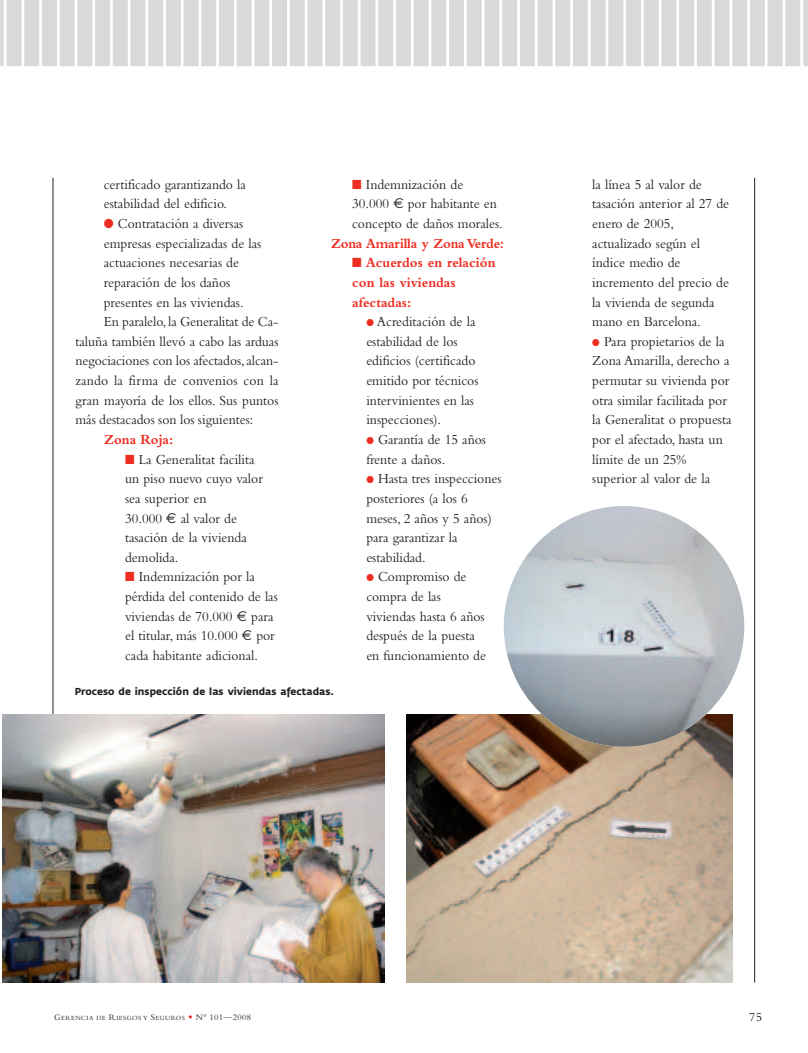
<style>
.page{position:relative;width:808px;height:1053px;background:#fff}
.page>*{position:absolute;margin:0;border:0;box-sizing:border-box;transform-origin:0 0}
.t1{font:14.38px/19.6px "Bembo";color:#231f20;scale:.95 1}
.t2{font:700 14.38px/19.6px "Bembo";color:#ee2e22;scale:.95 1}
.t3{font:700 14.38px "Bembo";letter-spacing:-.02em;color:#ee2e22;scale:.95 1}
.t4{font:12.5px "Bembo";color:#231f20}
.t5{font:700 10px "Fedra Sans";color:#231f20}
.t6{font:6.5px "Bembo";letter-spacing:.065em;color:#231f20}
.s1{color:#ee2e22}
.s2{font-family:"Euro Sans"}
.s3{font-size:8.75px}
.s4{font-family:"Goudy";font-size:8.75px;color:#ee2e22}
</style>
<div class="page">
<hr style="left:53px;top:178px;width:1px;height:804px;background:#231f20">
<hr style="left:754px;top:178px;width:1px;height:804px;background:#231f20">
<hr style="left:0;top:0;width:4px;height:66px;background:#d8d9db">
<div style="left:7px;top:0;width:15px;height:66px;background:#d8d9db"></div>
<div style="left:24px;top:0;width:15px;height:66px;background:#d8d9db"></div>
<div style="left:42px;top:0;width:15px;height:66px;background:#d8d9db"></div>
<div style="left:60px;top:0;width:15px;height:66px;background:#d8d9db"></div>
<div style="left:77px;top:0;width:15px;height:66px;background:#d8d9db"></div>
<div style="left:95px;top:0;width:15px;height:66px;background:#d8d9db"></div>
<div style="left:113px;top:0;width:15px;height:66px;background:#d8d9db"></div>
<div style="left:130px;top:0;width:15px;height:66px;background:#d8d9db"></div>
<div style="left:148px;top:0;width:15px;height:66px;background:#d8d9db"></div>
<div style="left:166px;top:0;width:15px;height:66px;background:#d8d9db"></div>
<div style="left:184px;top:0;width:15px;height:66px;background:#d8d9db"></div>
<div style="left:201px;top:0;width:15px;height:66px;background:#d8d9db"></div>
<div style="left:219px;top:0;width:15px;height:66px;background:#d8d9db"></div>
<div style="left:237px;top:0;width:15px;height:66px;background:#d8d9db"></div>
<div style="left:254px;top:0;width:15px;height:66px;background:#d8d9db"></div>
<div style="left:272px;top:0;width:15px;height:66px;background:#d8d9db"></div>
<div style="left:290px;top:0;width:15px;height:66px;background:#d8d9db"></div>
<div style="left:307px;top:0;width:15px;height:66px;background:#d8d9db"></div>
<div style="left:325px;top:0;width:15px;height:66px;background:#d8d9db"></div>
<div style="left:343px;top:0;width:15px;height:66px;background:#d8d9db"></div>
<div style="left:361px;top:0;width:15px;height:66px;background:#d8d9db"></div>
<div style="left:378px;top:0;width:15px;height:66px;background:#d8d9db"></div>
<div style="left:396px;top:0;width:15px;height:66px;background:#d8d9db"></div>
<div style="left:414px;top:0;width:15px;height:66px;background:#d8d9db"></div>
<div style="left:431px;top:0;width:15px;height:66px;background:#d8d9db"></div>
<div style="left:449px;top:0;width:15px;height:66px;background:#d8d9db"></div>
<div style="left:467px;top:0;width:15px;height:66px;background:#d8d9db"></div>
<div style="left:484px;top:0;width:15px;height:66px;background:#d8d9db"></div>
<div style="left:502px;top:0;width:15px;height:66px;background:#d8d9db"></div>
<div style="left:520px;top:0;width:15px;height:66px;background:#d8d9db"></div>
<div style="left:537px;top:0;width:15px;height:66px;background:#d8d9db"></div>
<div style="left:555px;top:0;width:15px;height:66px;background:#d8d9db"></div>
<div style="left:573px;top:0;width:15px;height:66px;background:#d8d9db"></div>
<div style="left:591px;top:0;width:15px;height:66px;background:#d8d9db"></div>
<div style="left:608px;top:0;width:15px;height:66px;background:#d8d9db"></div>
<div style="left:626px;top:0;width:15px;height:66px;background:#d8d9db"></div>
<div style="left:644px;top:0;width:15px;height:66px;background:#d8d9db"></div>
<div style="left:661px;top:0;width:15px;height:66px;background:#d8d9db"></div>
<div style="left:679px;top:0;width:15px;height:66px;background:#d8d9db"></div>
<div style="left:697px;top:0;width:15px;height:66px;background:#d8d9db"></div>
<div style="left:732px;top:0;width:15px;height:66px;background:#d8d9db"></div>
<div style="left:714px;top:0;width:15px;height:66px;background:#d8d9db"></div>
<div style="left:750px;top:0;width:15px;height:66px;background:#d8d9db"></div>
<div style="left:785px;top:0;width:15px;height:66px;background:#d8d9db"></div>
<div style="left:803px;top:0;width:5px;height:66px;background:#d8d9db"></div>
<div style="left:767px;top:0;width:15px;height:66px;background:#d8d9db"></div>
<img style="left:406px;top:714px;width:327px;height:268px">
<img style="left:3px;top:714px;width:381px;height:268px">
<img style="left:504px;top:506px;width:240px;height:240px;border-radius:50%">
<p class="t1" style="left:352px;top:176px;width:160px"><span class="s1">■</span> Indemnización de<br>30.000 <span class="s2">€</span> por habitante en concepto de daños morales.</p>
<p class="t3" style="left:331px;top:238px;width:184px">Zona Amarilla y Zona Verde:</p>
<p class="t2" style="left:352px;top:254px;width:152px">■ Acuerdos en relación con las viviendas afectadas:</p>
<p class="t1" style="left:366px;top:313px;width:120px"><span class="s1">●</span> Acreditación de la estabilidad de los edificios (certificado emitido por técnicos intervinientes en las inspecciones).</p>
<p class="t1" style="left:366px;top:431px;width:127px"><span class="s1">●</span> Garantía de 15 años frente a daños.</p>
<p class="t1" style="left:366px;top:470px;width:144px"><span class="s1">●</span> Hasta tres inspecciones posteriores (a los 6 meses, 2 años y 5 años) para garantizar la estabilidad.</p>
<p class="t1" style="left:366px;top:568px;width:128px"><span class="s1">●</span> Compromiso de compra de las viviendas hasta 6 años después de la puesta en funcionamiento de</p>
<p class="t5" style="left:75px;top:687px;width:261px">Proceso de inspección de las viviendas afectadas.</p>
<p class="t1" style="left:104px;top:176px;width:151px">certificado garantizando la estabilidad del edificio.</p>
<p class="t1" style="left:104px;top:215px;width:148px"><span class="s1">●</span> Contratación a diversas</p>
<p class="t1" style="left:104px;top:235px;width:167px">empresas especializadas de las</p>
<p class="t1" style="left:104px;top:254px;width:144px">actuaciones necesarias de</p>
<p class="t1" style="left:104px;top:274px;width:135px">reparación de los daños</p>
<p class="t1" style="left:104px;top:293px;width:149px">presentes en las viviendas.</p>
<p class="t1" style="left:104px;top:313px;width:185px">En paralelo, la Generalitat de Ca-</p>
<p class="t1" style="left:75px;top:333px;width:215px">taluña también llevó a cabo las arduas</p>
<p class="t1" style="left:75px;top:352px;width:215px">negociaciones con los afectados, alcan-</p>
<p class="t1" style="left:75px;top:372px;width:215px">zando la firma de convenios con la</p>
<p class="t1" style="left:75px;top:392px;width:215px">gran mayoría de los ellos. Sus puntos</p>
<p class="t1" style="left:75px;top:411px;width:189px">más destacados son los siguientes:</p>
<p class="t2" style="left:104px;top:431px;width:75px">Zona Roja:</p>
<p class="t1" style="left:125px;top:450px;width:147px"><span class="s1">■</span> La Generalitat facilita un piso nuevo cuyo valor sea superior en<br>30.000 <span class="s2">€</span> al valor de tasación de la vivienda demolida.</p>
<p class="t1" style="left:125px;top:568px;width:162px"><span class="s1">■</span> Indemnización por la pérdida del contenido de las viviendas de 70.000 <span class="s2">€</span> para el titular, más 10.000 <span class="s2">€</span> por cada habitante adicional.</p>
<p class="t1" style="left:592px;top:176px;width:146px">la línea 5 al valor de tasación anterior al 27 de enero de 2005, actualizado según el índice medio de incremento del precio de la vivienda de segunda mano en Barcelona.</p>
<p class="t1" style="left:592px;top:333px;width:148px"><span class="s1">●</span> Para propietarios de la<br>Zona Amarilla, derecho a permutar su vivienda por otra similar facilitada por la Generalitat o propuesta por el afectado, hasta un límite de un 25% superior al valor de la</p>
<p class="t6" style="left:54px;top:1015px;width:199px"><span class="s3">G</span>ERENCIA DE <span class="s3">R</span>IESGOS Y <span class="s3">S</span>EGUROS <span class="s4">•</span> <span class="s3">Nº 101—2008</span></p>
<p class="t4" style="left:749px;top:1012px;width:14px">75</p>
</div>
